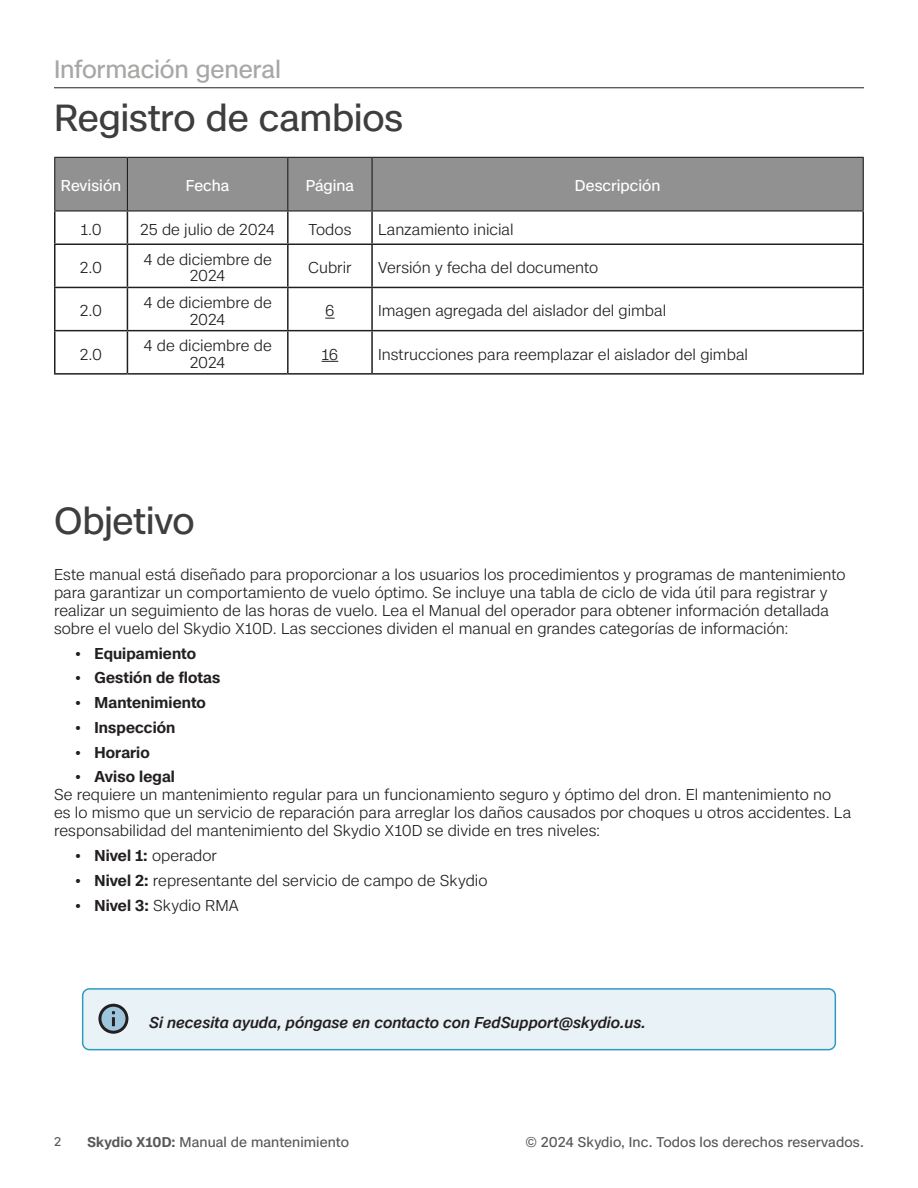
<style>
.page{position:relative;width:918px;height:1188px;background:#fff}
.page>*{position:absolute;margin:0;border:0;box-sizing:border-box;transform-origin:0 0}
.Heading_2{font:36px "Case";letter-spacing:-.01em;color:#3e3e3f}
.Section_Headings_Eyebrow{font:24px "Case";letter-spacing:-.005em;color:#a7a7a6}
.Body_copy-9{font:300 15px/18px "Case";letter-spacing:.005em;color:#231f20;text-align:center}
.t1{font:600 15px "Case";letter-spacing:.005em;color:#231f20}
.Body_copy{font:italic 500 15px "Case";letter-spacing:.005em;color:#231f20}
.t2{font:15px "Case";letter-spacing:.005em;color:#fff}
.t3{font:13.5px "Case";letter-spacing:.01em;color:#57585a}
.t4{font:12px "Case";color:#57585a}
.s1{font-weight:400}
.s2{font-weight:600}
</style>
<div class="page">
<hr style="left:54px;top:87px;width:810px;height:1px;background:#231f20">
<div style="left:83px;top:989px;width:752px;height:61px;background:#e9f2f6;border-radius:7px"></div>
<div style="left:82px;top:988px;width:754px;height:62px;border:2px solid #2e9cc0;border-radius:7px"></div>
<svg style="left:98px;top:1004px;width:30px;height:30px"></svg>
<div style="left:55px;top:158px;width:808px;height:52px;background:#929192"></div>
<hr style="left:54px;top:212px;width:2px;height:32px;background:#231f20">
<hr style="left:127px;top:212px;width:1px;height:32px;background:#231f20">
<hr style="left:287px;top:212px;width:2px;height:32px;background:#231f20">
<hr style="left:371px;top:212px;width:2px;height:32px;background:#231f20">
<hr style="left:862px;top:212px;width:2px;height:32px;background:#231f20">
<hr style="left:54px;top:244px;width:73px;height:1px;background:#231f20">
<hr style="left:54px;top:245px;width:2px;height:42px;background:#231f20">
<hr style="left:127px;top:244px;width:161px;height:1px;background:#231f20">
<hr style="left:127px;top:245px;width:1px;height:42px;background:#231f20">
<hr style="left:288px;top:244px;width:84px;height:1px;background:#231f20">
<hr style="left:287px;top:245px;width:2px;height:42px;background:#231f20">
<hr style="left:372px;top:244px;width:492px;height:1px;background:#231f20">
<hr style="left:371px;top:245px;width:2px;height:42px;background:#231f20">
<hr style="left:862px;top:245px;width:2px;height:42px;background:#231f20">
<hr style="left:54px;top:287px;width:73px;height:1px;background:#231f20">
<hr style="left:54px;top:288px;width:2px;height:42px;background:#231f20">
<hr style="left:127px;top:287px;width:161px;height:1px;background:#231f20">
<hr style="left:127px;top:288px;width:1px;height:42px;background:#231f20">
<hr style="left:288px;top:287px;width:84px;height:1px;background:#231f20">
<hr style="left:287px;top:288px;width:2px;height:42px;background:#231f20">
<hr style="left:372px;top:287px;width:492px;height:1px;background:#231f20">
<hr style="left:371px;top:288px;width:2px;height:42px;background:#231f20">
<hr style="left:862px;top:288px;width:2px;height:42px;background:#231f20">
<hr style="left:54px;top:330px;width:73px;height:1px;background:#231f20">
<hr style="left:54px;top:331px;width:2px;height:42px;background:#231f20">
<hr style="left:127px;top:330px;width:161px;height:1px;background:#231f20">
<hr style="left:127px;top:331px;width:1px;height:42px;background:#231f20">
<hr style="left:288px;top:330px;width:84px;height:1px;background:#231f20">
<hr style="left:287px;top:331px;width:2px;height:42px;background:#231f20">
<hr style="left:372px;top:330px;width:492px;height:1px;background:#231f20">
<hr style="left:371px;top:331px;width:2px;height:42px;background:#231f20">
<hr style="left:862px;top:331px;width:2px;height:42px;background:#231f20">
<hr style="left:54px;top:373px;width:73px;height:2px;background:#231f20">
<hr style="left:127px;top:373px;width:161px;height:2px;background:#231f20">
<hr style="left:288px;top:373px;width:84px;height:2px;background:#231f20">
<hr style="left:372px;top:373px;width:492px;height:2px;background:#231f20">
<hr style="left:54px;top:157px;width:73px;height:1px;background:#231f20">
<hr style="left:54px;top:158px;width:1px;height:52px;background:#231f20">
<hr style="left:127px;top:157px;width:161px;height:1px;background:#231f20">
<hr style="left:127px;top:158px;width:1px;height:52px;background:#231f20">
<hr style="left:288px;top:157px;width:84px;height:1px;background:#231f20">
<hr style="left:287px;top:158px;width:1px;height:52px;background:#231f20">
<hr style="left:372px;top:157px;width:492px;height:1px;background:#231f20">
<hr style="left:371px;top:158px;width:2px;height:52px;background:#231f20">
<hr style="left:863px;top:158px;width:1px;height:52px;background:#231f20">
<hr style="left:54px;top:210px;width:73px;height:2px;background:#231f20">
<hr style="left:127px;top:210px;width:161px;height:2px;background:#231f20">
<hr style="left:288px;top:210px;width:84px;height:2px;background:#231f20">
<hr style="left:372px;top:210px;width:492px;height:2px;background:#231f20">
<svg style="left:322px;top:361px;width:16px;height:1px"></svg>
<p class="Section_Headings_Eyebrow" style="left:54px;top:52px;width:229px">Información general</p>
<p class="Heading_2" style="left:54px;top:90px;width:351px">Registro de cambios</p>
<p class="t2" style="left:61px;top:175px;width:62px">Revisión</p>
<p class="t2" style="left:186px;top:175px;width:45px">Fecha</p>
<p class="t2" style="left:306px;top:175px;width:50px">Página</p>
<p class="t2" style="left:575px;top:175px;width:87px">Descripción</p>
<p class="Body_copy-9" style="left:80px;top:220px;width:23px">1.0</p>
<p class="Body_copy-9" style="left:140px;top:220px;width:136px">25 de julio de 2024</p>
<p class="Body_copy-9" style="left:308px;top:220px;width:45px">Todos</p>
<p class="Body_copy-9" style="left:378px;top:220px;width:137px">Lanzamiento inicial</p>
<p class="Body_copy-9" style="left:80px;top:258px;width:24px">2.0</p>
<p class="Body_copy-9" style="left:143px;top:251px;width:130px;line-height:16.5px">4 de diciembre de<br>2024</p>
<p class="Body_copy-9" style="left:308px;top:258px;width:45px">Cubrir</p>
<p class="Body_copy-9" style="left:378px;top:258px;width:222px">Versión y fecha del documento</p>
<p class="Body_copy-9" style="left:80px;top:302px;width:24px">2.0</p>
<p class="Body_copy-9" style="left:143px;top:294px;width:130px;line-height:16.5px">4 de diciembre de<br>2024</p>
<p class="Body_copy-9" style="left:325px;top:302px;width:11px">6</p>
<p class="Body_copy-9" style="left:378px;top:302px;width:290px">Imagen agregada del aislador del gimbal</p>
<p class="Body_copy-9" style="left:80px;top:345px;width:24px">2.0</p>
<p class="Body_copy-9" style="left:143px;top:337px;width:130px;line-height:16.5px">4 de diciembre de<br>2024</p>
<p class="Body_copy-9" style="left:322px;top:345px;width:18px">16</p>
<p class="Body_copy-9" style="left:378px;top:345px;width:371px">Instrucciones para reemplazar el aislador del gimbal</p>
<p class="Heading_2" style="left:54px;top:494px;width:142px">Objetivo</p>
<p class="Body_copy-9" style="left:54px;top:565px;width:793px;text-align:left">Este manual está diseñado para proporcionar a los usuarios los procedimientos y programas de mantenimiento para garantizar un comportamiento de vuelo óptimo. Se incluye una tabla de ciclo de vida útil para registrar y realizar un seguimiento de las horas de vuelo. Lea el Manual del operador para obtener información detallada sobre el vuelo del Skydio X10D. Las secciones dividen el manual en grandes categorías de información:</p>
<p class="t1" style="left:74px;top:642px;width:123px"><span class="s1">•</span> Equipamiento</p>
<p class="t1" style="left:74px;top:666px;width:147px"><span class="s1">•</span> Gestión de flotas</p>
<p class="t1" style="left:74px;top:691px;width:133px"><span class="s1">•</span> Mantenimiento</p>
<p class="t1" style="left:74px;top:716px;width:103px"><span class="s1">•</span> Inspección</p>
<p class="t1" style="left:74px;top:741px;width:77px"><span class="s1">•</span> Horario</p>
<p class="t1" style="left:74px;top:765px;width:102px"><span class="s1">•</span> Aviso legal</p>
<p class="Body_copy-9" style="left:54px;top:785px;width:799px;text-align:left">Se requiere un mantenimiento regular para un funcionamiento seguro y óptimo del dron. El mantenimiento no es lo mismo que un servicio de reparación para arreglar los daños causados por choques u otros accidentes. La responsabilidad del mantenimiento del Skydio X10D se divide en tres niveles:</p>
<p class="Body_copy-9" style="left:74px;top:846px;width:144px"><span class="s1">•</span> <span class="s2">Nivel 1:</span> operador</p>
<p class="Body_copy-9" style="left:74px;top:871px;width:415px"><span class="s1">•</span> <span class="s2">Nivel 2:</span> representante del servicio de campo de Skydio</p>
<p class="Body_copy-9" style="left:74px;top:896px;width:166px"><span class="s1">•</span> <span class="s2">Nivel 3:</span> Skydio RMA</p>
<p class="Body_copy" style="left:149px;top:1011px;width:498px">Si necesita ayuda, póngase en contacto con FedSupport@skydio.us.</p>
<p class="t4" style="left:54px;top:1132px;width:9px">2</p>
<p class="t3" style="left:87px;top:1132px;width:263px"><span class="s2">Skydio X10D:</span> Manual de mantenimiento</p>
<p class="t3" style="left:525px;top:1132px;width:340px">© 2024 Skydio, Inc. Todos los derechos reservados.</p>
</div>
